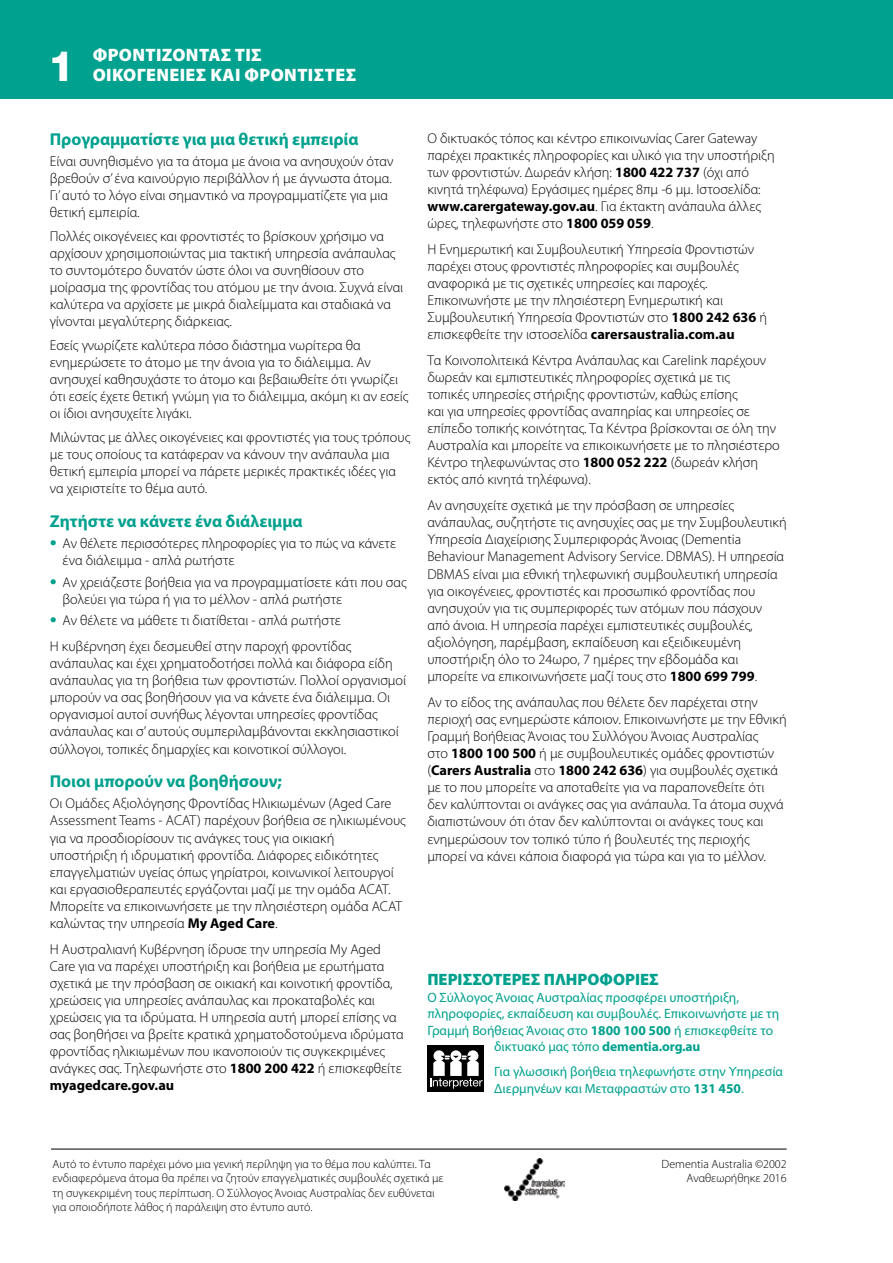
<style>
.page{position:relative;width:893px;height:1263px;background:#fff}
.page>*{position:absolute;margin:0;border:0;box-sizing:border-box;transform-origin:0 0}
.t1{font:800 42px "Helvetica Neue LT";color:#fff}
.t2{font:900 18px "Myriad Pro";letter-spacing:.02em;color:#fff}
.t3{font:700 17.25px "Myriad Pro";color:#00a18e}
.t4{font:900 16.5px "Myriad Pro";color:#00a18e}
.t5{font:300 14.25px/17.1px "Myriad Pro";color:#000}
.t6{font:13.5px/16.5px "Myriad Pro";color:#00a18e}
.t7{font:300 12px/14.4px "Myriad Pro";color:#000}
.s1{font-family:"Univers";color:#00a18e}
.s2{font-weight:700}
</style>
<div class="page">
<hr style="left:51px;top:1149px;width:736px;height:1px;background:#000">
<div style="left:0;top:0;width:893px;height:99px;background:#00a18e"></div>
<div style="left:427px;top:1046px;width:57px;height:46px;background:#000"></div>
<div style="left:467px;top:1050px;width:11px;height:11px;background:#fff;border-radius:50%"></div>
<div style="left:433px;top:1050px;width:11px;height:11px;background:#fff;border-radius:50%"></div>
<div style="left:450px;top:1050px;width:11px;height:11px;background:#fff;border-radius:50%"></div>
<svg style="left:430px;top:1055px;width:53px;height:34px"></svg>
<img style="left:504px;top:1159px;width:60px;height:41px">
<h1 class="t1" style="left:48px;top:41px;width:28px">1</h1>
<p class="t2" style="left:93px;top:43px;width:171px">ΦΡΟΝΤΊΖΟΝΤΑΣ ΤΙΣ</p>
<p class="t2" style="left:93px;top:63px;width:265px">ΟΙΚΟΓΈΝΕΙΕΣ ΚΑΙ ΦΡΟΝΤΙΣΤΈΣ</p>
<p class="t3" style="left:50px;top:128px;width:310px">Προγραμματίστε για μια θετική εμπειρία</p>
<p class="t5" style="left:50px;top:153px;width:345px">Είναι συνηθισμένο για τα άτομα με άνοια να ανησυχούν όταν βρεθούν σ’ ένα καινούργιο περιβάλλον ή με άγνωστα άτομα.<br>Γι’ αυτό το λόγο είναι σημαντικό να προγραμματίζετε για μια θετική εμπειρία.</p>
<p class="t5" style="left:50px;top:227px;width:355px">Πολλές οικογένειες και φροντιστές το βρίσκουν χρήσιμο να αρχίσουν χρησιμοποιώντας μια τακτική υπηρεσία ανάπαυλας το συντομότερο δυνατόν ώστε όλοι να συνηθίσουν στο μοίρασμα της φροντίδας του ατόμου με την άνοια. Συχνά είναι καλύτερα να αρχίσετε με μικρά διαλείμματα και σταδιακά να γίνονται μεγαλύτερης διάρκειας.</p>
<p class="t5" style="left:50px;top:336px;width:360px">Εσείς γνωρίζετε καλύτερα πόσο διάστημα νωρίτερα θα ενημερώσετε το άτομο με την άνοια για το διάλειμμα. Αν ανησυχεί καθησυχάστε το άτομο και βεβαιωθείτε ότι γνωρίζει ότι εσείς έχετε θετική γνώμη για το διάλειμμα, ακόμη κι αν εσείς οι ίδιοι ανησυχείτε λιγάκι.</p>
<p class="t5" style="left:50px;top:428px;width:362px">Μιλώντας με άλλες οικογένειες και φροντιστές για τους τρόπους με τους οποίους τα κατάφεραν να κάνουν την ανάπαυλα μια θετική εμπειρία μπορεί να πάρετε μερικές πρακτικές ιδέες για να χειριστείτε το θέμα αυτό.</p>
<p class="t3" style="left:50px;top:509px;width:254px">Ζητήστε να κάνετε ένα διάλειμμα</p>
<p class="t5" style="left:63px;top:535px;width:335px;text-indent:-13px"><span class="s1">•</span> Αν θέλετε περισσότερες πληροφορίες για το πώς να κάνετε ένα διάλειμμα - απλά ρωτήστε</p>
<p class="t5" style="left:63px;top:573px;width:346px;text-indent:-13px"><span class="s1">•</span> Αν χρειάζεστε βοήθεια για να προγραμματίσετε κάτι που σας βολεύει για τώρα ή για το μέλλον - απλά ρωτήστε</p>
<p class="t5" style="left:50px;top:607px;width:303px;line-height:25.7px"><span class="s1">•</span> Αν θέλετε να μάθετε τι διατίθεται - απλά ρωτήστε<br>Η κυβέρνηση έχει δεσμευθεί στην παροχή φροντίδας</p>
<p class="t5" style="left:50px;top:654px;width:358px">ανάπαυλας και έχει χρηματοδοτήσει πολλά και διάφορα είδη ανάπαυλας για τη βοήθεια των φροντιστών. Πολλοί οργανισμοί μπορούν να σας βοηθήσουν για να κάνετε ένα διάλειμμα. Οι οργανισμοί αυτοί συνήθως λέγονται υπηρεσίες φροντίδας ανάπαυλας και σ’ αυτούς συμπεριλαμβάνονται εκκλησιαστικοί σύλλογοι, τοπικές δημαρχίες και κοινοτικοί σύλλογοι.</p>
<p class="t3" style="left:50px;top:770px;width:234px">Ποιοι μπορούν να βοηθήσουν;</p>
<p class="t5" style="left:50px;top:795px;width:358px">Οι Ομάδες Αξιολόγησης Φροντίδας Ηλικιωμένων (Aged Care Assessment Teams - ACAT) παρέχουν βοήθεια σε ηλικιωμένους για να προσδιορίσουν τις ανάγκες τους για οικιακή<br>υποστήριξη ή ιδρυματική φροντίδα. Διάφορες ειδικότητες επαγγελματιών υγείας όπως γηρίατροι, κοινωνικοί λειτουργοί και εργασιοθεραπευτές εργάζονται μαζί με την ομάδα ACAT.<br>Μπορείτε να επικοινωνήσετε με την πλησιέστερη ομάδα ACAT καλώντας την υπηρεσία <span class="s2">My Aged Care</span>.</p>
<p class="t5" style="left:50px;top:940px;width:355px">Η Αυστραλιανή Κυβέρνηση ίδρυσε την υπηρεσία My Aged Care για να παρέχει υποστήριξη και βοήθεια με ερωτήματα σχετικά με την πρόσβαση σε οικιακή και κοινοτική φροντίδα, χρεώσεις για υπηρεσίες ανάπαυλας και προκαταβολές και χρεώσεις για τα ιδρύματα. Η υπηρεσία αυτή μπορεί επίσης να σας βοηθήσει να βρείτε κρατικά χρηματοδοτούμενα ιδρύματα φροντίδας ηλικιωμένων που ικανοποιούν τις συγκεκριμένες ανάγκες σας. Τηλεφωνήστε στο <span class="s2">1800 200 422</span> ή επισκεφθείτε <span class="s2">myagedcare.gov.au</span></p>
<p class="t5" style="left:427px;top:129px;width:349px">Ο δικτυακός τόπος και κέντρο επικοινωνίας Carer Gateway παρέχει πρακτικές πληροφορίες και υλικό για την υποστήριξη των φροντιστών. Δωρεάν κλήση: <span class="s2">1800 422 737</span> (όχι από κινητά τηλέφωνα) Εργάσιμες ημέρες 8πμ -6 μμ. Ιστοσελίδα: <span class="s2">www.carergateway.gov.au</span>. Για έκτακτη ανάπαυλα άλλες ώρες, τηλεφωνήστε στο <span class="s2">1800 059 059</span>.</p>
<p class="t5" style="left:427px;top:240px;width:341px">Η Ενημερωτική και Συμβουλευτική Υπηρεσία Φροντιστών παρέχει στους φροντιστές πληροφορίες και συμβουλές αναφορικά με τις σχετικές υπηρεσίες και παροχές.<br>Επικοινωνήστε με την πλησιέστερη Ενημερωτική και Συμβουλευτική Υπηρεσία Φροντιστών στο <span class="s2">1800 242 636</span> ή επισκεφθείτε την ιστοσελίδα <span class="s2">carersaustralia.com.au</span></p>
<p class="t5" style="left:427px;top:351px;width:354px">Τα Κοινοπολιτεικά Κέντρα Ανάπαυλας και Carelink παρέχουν δωρεάν και εμπιστευτικές πληροφορίες σχετικά με τις<br>τοπικές υπηρεσίες στήριξης φροντιστών, καθώς επίσης<br>και για υπηρεσίες φροντίδας αναπηρίας και υπηρεσίες σε επίπεδο τοπικής κοινότητας. Τα Κέντρα βρίσκονται σε όλη την Αυστραλία και μπορείτε να επικοικωνήσετε με το πλησιέστερο Κέντρο τηλεφωνώντας στο <span class="s2">1800 052 222</span> (δωρεάν κλήση εκτός από κινητά τηλέφωνα).</p>
<p class="t5" style="left:427px;top:497px;width:361px">Αν ανησυχείτε σχετικά με την πρόσβαση σε υπηρεσίες ανάπαυλας, συζητήστε τις ανησυχίες σας με την Συμβουλευτική Υπηρεσία Διαχείρισης Συμπεριφοράς Άνοιας (Dementia Behaviour Management Advisory Service. DBMAS). Η υπηρεσία DBMAS είναι μια εθνική τηλεφωνική συμβουλευτική υπηρεσία για οικογένειες, φροντιστές και προσωπικό φροντίδας που ανησυχούν για τις συμπεριφορές των ατόμων που πάσχουν από άνοια. Η υπηρεσία παρέχει εμπιστευτικές συμβουλές, αξιολόγηση, παρέμβαση, εκπαίδευση και εξειδικευμένη υποστήριξη όλο το 24ωρο, 7 ημέρες την εβδομάδα και μπορείτε να επικοινωνήσετε μαζί τους στο <span class="s2">1800 699 799</span>.</p>
<p class="t5" style="left:427px;top:693px;width:361px">Αν το είδος της ανάπαυλας που θέλετε δεν παρέχεται στην περιοχή σας ενημερώστε κάποιον. Επικοινωνήστε με την Εθνική Γραμμή Βοήθειας Άνοιας του Συλλόγου Άνοιας Αυστραλίας<br>στο <span class="s2">1800 100 500</span> ή με συμβουλευτικές ομάδες φροντιστών (<span class="s2">Carers Australia</span> στο <span class="s2">1800 242 636</span>) για συμβουλές σχετικά με το που μπορείτε να αποταθείτε για να παραπονεθείτε ότι δεν καλύπτονται οι ανάγκες σας για ανάπαυλα. Τα άτομα συχνά διαπιστώνουν ότι όταν δεν καλύπτονται οι ανάγκες τους και ενημερώσουν τον τοπικό τύπο ή βουλευτές της περιοχής μπορεί να κάνει κάποια διαφορά για τώρα και για το μέλλον.</p>
<p class="t4" style="left:427px;top:969px;width:233px">ΠΕΡΙΣΣΟΤΕΡΕΣ ΠΛΗΡΟΦΟΡΙΕΣ</p>
<p class="t6" style="left:427px;top:989px;width:313px">Ο Σύλλογος Άνοιας Αυστραλίας προσφέρει υποστήριξη,</p>
<p class="t6" style="left:427px;top:1005px;width:353px">πληροφορίες, εκπαίδευση και συμβουλές. Επικοινωνήστε με τη</p>
<p class="t6" style="left:427px;top:1022px;width:347px">Γραμμή Βοήθειας Άνοιας στο <span class="s2">1800 100 500</span> ή επισκεφθείτε το</p>
<p class="t6" style="left:494px;top:1038px;width:208px">δικτυακό μας τόπο <span class="s2">dementia.org.au</span></p>
<p class="t6" style="left:494px;top:1063px;width:290px">Για γλωσσική βοήθεια τηλεφωνήστε στην Υπηρεσία<br>Διερμηνέων και Μεταφραστών στο <span class="s2">131 450</span>.</p>
<p class="t7" style="left:52px;top:1156px;width:393px">Αυτό το έντυπο παρέχει μόνο μια γενική περίληψη για το θέμα που καλύπτει. Τα ενδιαφερόμενα άτομα θα πρέπει να ζητούν επαγγελματικές συμβουλές σχετικά με τη συγκεκριμένη τους περίπτωση. Ο Σύλλογος Άνοιας Αυστραλίας δεν ευθύνεται για οποιοδήποτε λάθος ή παράλειψη στο έντυπο αυτό.</p>
<p class="t7" style="left:661px;top:1156px;width:127px;text-align:right">Dementia Australia ©2002<br>Αναθεωρήθηκε 2016</p>
</div>
